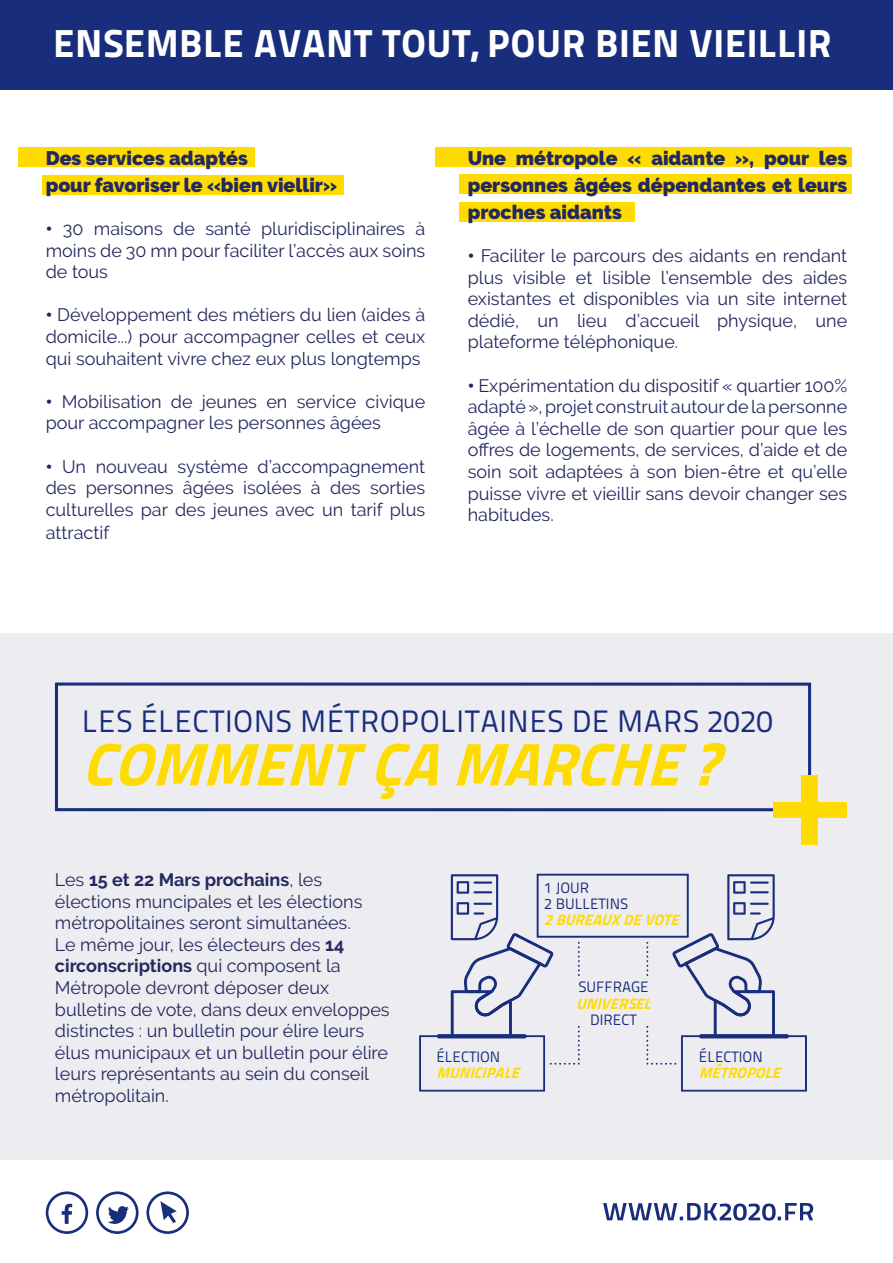
<style>
.page{position:relative;width:893px;height:1263px;background:#fff}
.page>*{position:absolute;margin:0;border:0;box-sizing:border-box;transform-origin:0 0}
.t1{font:italic 59.55px "Titillium Maps 29 L 999 wt";color:#ffdc01}
.t2{font:39px "Titillium Maps 29 L 999 wt";letter-spacing:.01em;color:#fff}
.t3{font:30.9px "Titillium Maps 29 L 400 wt";letter-spacing:.015em;color:#182d7c}
.t4{font:900 19.5px/27px "Raleway";color:#23285e}
.t5{font:18px/21.6px "Raleway";color:#23285e;text-align:justify}
.t6{font:15px/16px "Titillium Maps 29 L 400 wt";color:#182d7c}
.t7{font:italic 15px "Titillium Maps 29 L 999 wt";color:#ffdc01}
.s1{font-weight:900}
.s2{font-weight:700}
</style>
<div class="page">
<div style="left:0;top:0;width:893px;height:89px;background:#182d7c"></div>
<div style="left:0;top:634px;width:893px;height:526px;background:#ececf1"></div>
<div style="left:435px;top:148px;width:417px;height:19px;background:#ffdc01"></div>
<div style="left:18px;top:148px;width:237px;height:19px;background:#ffdc01"></div>
<div style="left:43px;top:175px;width:301px;height:19px;background:#ffdc01"></div>
<div style="left:460px;top:174px;width:392px;height:20px;background:#ffdc01"></div>
<div style="left:460px;top:202px;width:175px;height:19px;background:#ffdc01"></div>
<svg style="left:603px;top:1203px;width:210px;height:17px"></svg>
<div style="left:46px;top:1191px;width:42px;height:43px;border:3px solid #182d7c;border-radius:50%"></div>
<svg style="left:62px;top:1204px;width:10px;height:20px"></svg>
<div style="left:96px;top:1191px;width:43px;height:43px;border:3px solid #182d7c;border-radius:50%"></div>
<div style="left:146px;top:1191px;width:43px;height:43px;border:3px solid #182d7c;border-radius:50%"></div>
<svg style="left:108px;top:1206px;width:21px;height:18px"></svg>
<svg style="left:160px;top:1201px;width:17px;height:22px"></svg>
<div style="left:55px;top:682px;width:756px;height:129px;border:3px solid #182d7c"></div>
<div style="left:801px;top:775px;width:16px;height:70px;background:#ffdc01"></div>
<div style="left:773px;top:803px;width:73px;height:15px;background:#ffdc01"></div>
<svg style="left:419px;top:873px;width:388px;height:219px"></svg>
<h2 class="t2" style="left:53px;top:13px;width:780px">ENSEMBLE AVANT TOUT, POUR BIEN VIEILLIR</h2>
<p class="t4" style="left:46px;top:145px;width:293px">Des services adaptés<br>pour favoriser le «bien viellir»</p>
<p class="t5" style="left:46px;top:218px;width:381px"><span class="s1">•</span> 30 maisons de santé pluridisciplinaires à moins de 30 mn pour faciliter l’accès aux soins de tous</p>
<p class="t5" style="left:46px;top:304px;width:381px"><span class="s1">•</span> Développement des métiers du lien (aides à domicile...) pour accompagner celles et ceux qui souhaitent vivre chez eux plus longtemps</p>
<p class="t5" style="left:46px;top:391px;width:381px"><span class="s1">•</span> Mobilisation de jeunes en service civique pour accompagner les personnes âgées</p>
<p class="t5" style="left:46px;top:455px;width:381px"><span class="s1">•</span> Un nouveau système d’accompagnement des personnes âgées isolées à des sorties culturelles par des jeunes avec un tarif plus</p>
<p class="t5" style="left:46px;top:522px;width:65px">attractif</p>
<p class="t4" style="left:468px;top:145px;width:381px;text-align:justify">Une métropole « aidante », pour les personnes âgées dépendantes et leurs proches aidants</p>
<p class="t5" style="left:468px;top:245px;width:381px"><span class="s1">•</span> Faciliter le parcours des aidants en rendant plus visible et lisible l’ensemble des aides existantes et disponibles via un site internet dédié, un lieu d’accueil physique, une plateforme téléphonique.</p>
<p class="t5" style="left:468px;top:374px;width:381px"><span class="s1">•</span> Expérimentation du dispositif « quartier 100% adapté », projet construit autour de la personne âgée à l’échelle de son quartier pour que les offres de logements, de services, d’aide et de soin soit adaptées à son bien-être et qu’elle puisse vivre et vieillir sans devoir changer ses habitudes.</p>
<h3 class="t3" style="left:82px;top:699px;width:692px">LES ÉLECTIONS MÉTROPOLITAINES DE MARS 2020</h3>
<h1 class="t1" style="left:82px;top:718px;width:659px">COMMENTÇAMARCHE?</h1>
<p class="t5" style="left:55px;top:869px;width:336px;text-align:left">Les <span class="s2">15 et 22 Mars prochains</span>, les élections muncipales et les élections métropolitaines seront simultanées.<br>Le même jour, les électeurs des <span class="s2">14 circonscriptions</span> qui composent la Métropole devront déposer deux bulletins de vote, dans deux enveloppes distinctes : un bulletin pour élire leurs élus municipaux et un bulletin pour élire leurs représentants au sein du conseil métropolitain.</p>
<p class="t6" style="left:436px;top:1048px;width:65px">ÉLECTION</p>
<p class="t7" style="left:436px;top:1061px;width:90px">MUNICIPALE</p>
<p class="t6" style="left:544px;top:879px;width:85px">1 JOUR<br>2 BULLETINS</p>
<p class="t7" style="left:544px;top:908px;width:142px">2BUREAUXDEVOTE</p>
<p class="t6" style="left:578px;top:978px;width:72px">SUFFRAGE</p>
<p class="t7" style="left:576px;top:991px;width:82px">UNIVERSEL</p>
<p class="t6" style="left:590px;top:1010px;width:48px">DIRECT</p>
<p class="t6" style="left:699px;top:1048px;width:65px">ÉLECTION</p>
<p class="t7" style="left:699px;top:1061px;width:89px">MÉTROPOLE</p>
</div>
